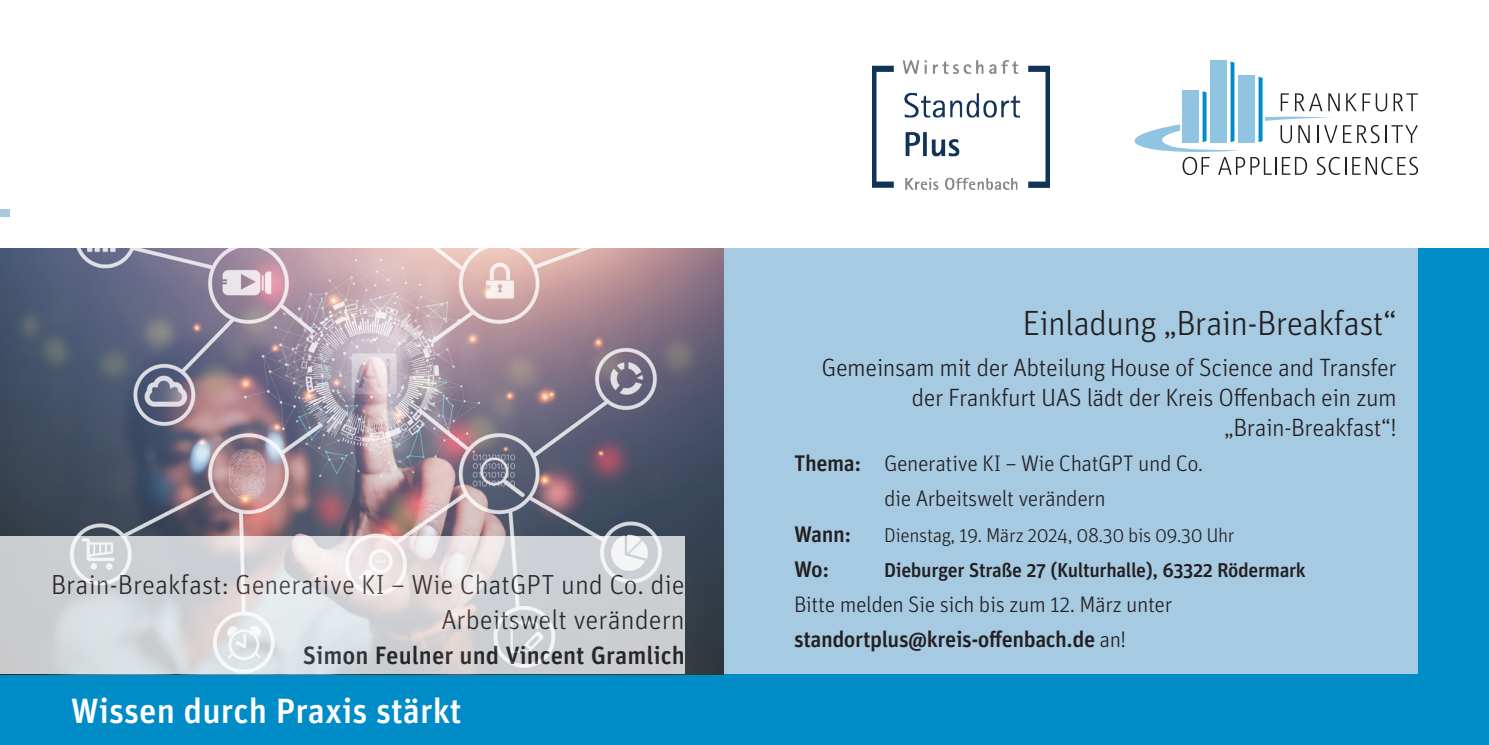
<style>
.page{position:relative;width:1489px;height:745px;background:#fff}
.page>*{position:absolute;margin:0;border:0;box-sizing:border-box;transform-origin:0 0}
.t1{font:300 35px "Unit Pro";letter-spacing:-.02em;color:#231f20}
.t2{font:500 35px "Unit Pro";color:#fff}
.t3{font:300 27.5px/35px "Unit Pro";color:#231f20;text-align:right}
.t4{font:300 25px/30px "Unit Pro";letter-spacing:-.02em;color:#231f20;text-align:right}
.t5{font:500 25px "Unit Pro";color:#231f20}
.t6{font:300 22.5px "Unit Pro";letter-spacing:-.02em;color:#231f20}
.t7{font:500 22.5px "Unit Pro";letter-spacing:-.02em;color:#231f20}
.t8{font:500 20px "Unit Pro";letter-spacing:-.02em;color:#231f20}
.t9{font:300 20px "Unit Pro";letter-spacing:-.02em;color:#231f20}
.s1{font-weight:500}
.s2{font-weight:300}
</style>
<div class="page">
<div style="left:723px;top:248px;width:710px;height:443px;background:#a6cae2"></div>
<svg style="left:1250px;top:157px;width:56px;height:18px"></svg>
<svg style="left:1316px;top:157px;width:101px;height:18px"></svg>
<div style="left:1238px;top:76px;width:17px;height:67px;background:#90c4e1"></div>
<svg style="left:1258px;top:77px;width:159px;height:66px"></svg>
<svg style="left:1134px;top:61px;width:110px;height:114px"></svg>
<div style="left:0;top:673px;width:1488px;height:71px;background:#008cc7"></div>
<div style="left:1417px;top:248px;width:71px;height:496px;background:#008cc7"></div>
<img style="left:0;top:248px;width:723px;height:425px">
<div style="left:0;top:209px;width:10px;height:7px;background:#a6cae2"></div>
<svg style="left:0;top:536px;width:684px;height:137px;background:#d7d8da"></svg>
<img style="left:872px;top:61px;width:177px;height:128px">
<p class="t3" style="left:51px;top:565px;width:635px">Brain-Breakfast: Generative KI – Wie ChatGPT und Co. die<br>Arbeitswelt verändern</p>
<p class="t5" style="left:303px;top:636px;width:383px">Simon Feulner und Vincent Gramlich</p>
<p class="t2" style="left:71px;top:685px;width:392px">Wissen durch Praxis stärkt</p>
<p class="t1" style="left:1022px;top:300px;width:376px">Einladung „Brain-Breakfast“</p>
<p class="t4" style="left:821px;top:352px;width:576px">Gemeinsam mit der Abteilung House of Science and Transfer der Frankfurt UAS lädt der Kreis Offenbach ein zum</p>
<p class="t4" style="left:1224px;top:412px;width:174px">„Brain-Breakfast“!</p>
<p class="t6" style="left:794px;top:449px;width:410px"><span class="s1">Thema:</span> Generative KI – Wie ChatGPT und Co.</p>
<p class="t6" style="left:884px;top:484px;width:223px">die Arbeitswelt verändern</p>
<p class="t7" style="left:794px;top:517px;width:59px">Wann:</p>
<p class="t9" style="left:884px;top:521px;width:352px">Dienstag, 19. März 2024, 08.30 bis 09.30 Uhr</p>
<p class="t7" style="left:794px;top:552px;width:37px">Wo:</p>
<p class="t8" style="left:884px;top:555px;width:423px">Dieburger Straße 27 (Kulturhalle), 63322 Rödermark</p>
<p class="t6" style="left:794px;top:589px;width:379px">Bitte melden Sie sich bis zum 12. März unter</p>
<p class="t7" style="left:794px;top:622px;width:334px">standortplus@kreis-offenbach.de <span class="s2">an!</span></p>
</div>
